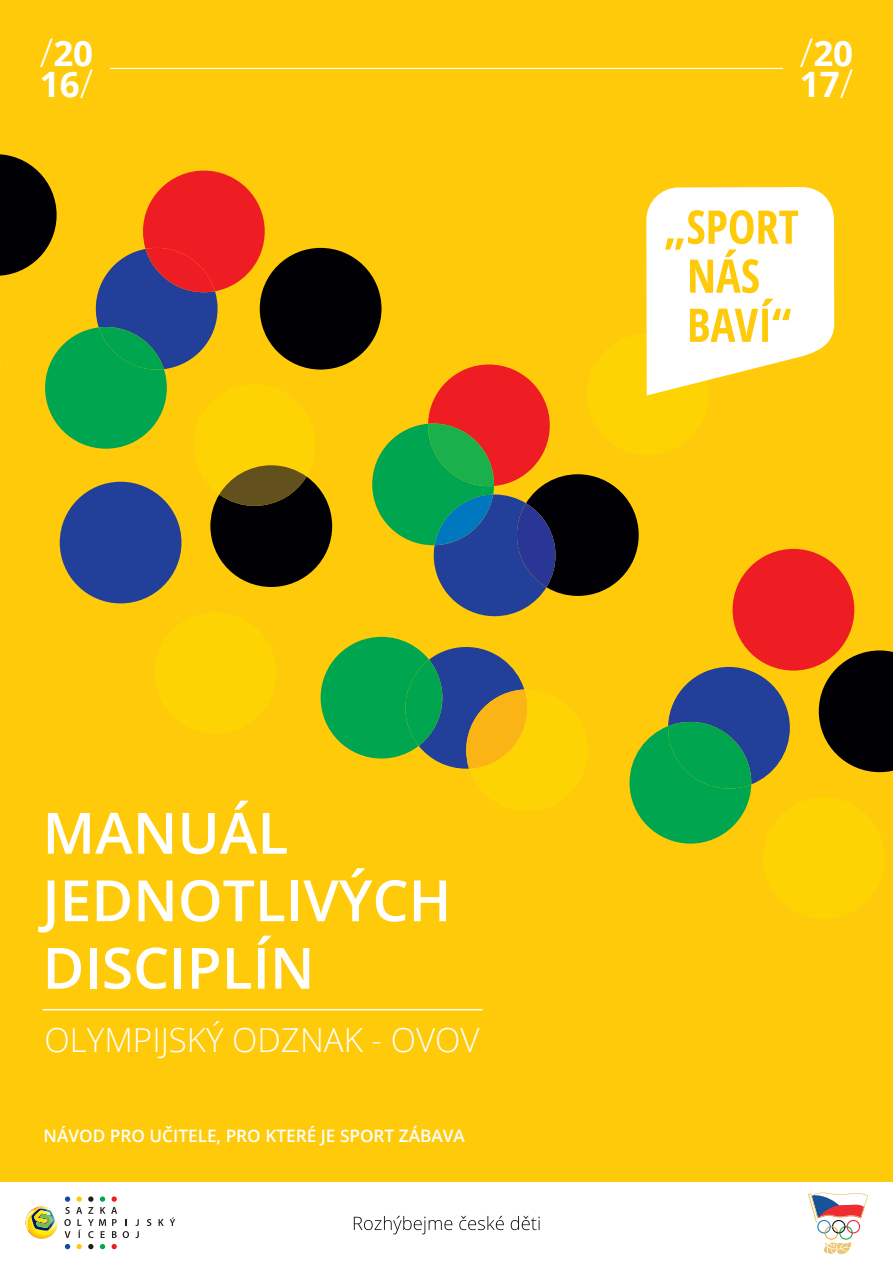
<style>
.page{position:relative;width:893px;height:1263px;background:#feca0a}
.page>*{position:absolute;margin:0;border:0;box-sizing:border-box;transform-origin:0 0}
.t1{font:600 57px/67.5px "Open Sans";color:#fff}
.t2{font:700 34.95px/30.3px "Open Sans";color:#fff}
.t3{font:300 33.15px "Open Sans";color:#fff}
.t4{font:600 17.25px "Open Sans";color:#fff}
.s1{font-weight:300;font-size:39.6px}
</style>
<div class="page">
<div style="left:0;top:1182px;width:893px;height:81px;background:#fff"></div>
<svg style="left:808px;top:1192px;width:59px;height:62px"></svg>
<svg style="left:354px;top:1216px;width:98px;height:18px"></svg>
<svg style="left:459px;top:1216px;width:45px;height:14px"></svg>
<svg style="left:511px;top:1216px;width:29px;height:14px"></svg>
<svg style="left:123px;top:1219px;width:6px;height:19px"></svg>
<svg style="left:136px;top:1219px;width:3px;height:19px"></svg>
<svg style="left:147px;top:1219px;width:4px;height:7px"></svg>
<svg style="left:159px;top:1219px;width:5px;height:7px"></svg>
<svg style="left:170px;top:1217px;width:5px;height:9px"></svg>
<svg style="left:65px;top:1244px;width:5px;height:5px"></svg>
<svg style="left:64px;top:1196px;width:18px;height:42px"></svg>
<svg style="left:77px;top:1244px;width:5px;height:5px"></svg>
<svg style="left:88px;top:1244px;width:6px;height:5px"></svg>
<svg style="left:100px;top:1244px;width:5px;height:5px"></svg>
<svg style="left:88px;top:1196px;width:29px;height:42px"></svg>
<svg style="left:112px;top:1244px;width:5px;height:5px"></svg>
<svg style="left:25px;top:1206px;width:33px;height:33px"></svg>
<div style="left:155px;top:612px;width:121px;height:122px;background:#fed304;border-radius:50%"></div>
<div style="left:60px;top:482px;width:121px;height:121px;background:#223f99;border-radius:50%"></div>
<div style="left:587px;top:333px;width:122px;height:122px;background:#fed304;border-radius:50%"></div>
<svg style="left:321px;top:637px;width:206px;height:132px"></svg>
<div style="left:733px;top:549px;width:121px;height:122px;background:#ee1d23;border-radius:50%"></div>
<svg style="left:0;top:154px;width:332px;height:433px"></svg>
<div style="left:763px;top:797px;width:122px;height:122px;background:#fed304;border-radius:50%"></div>
<svg style="left:629px;top:667px;width:161px;height:176px"></svg>
<svg style="left:819px;top:650px;width:74px;height:122px"></svg>
<div style="left:260px;top:248px;width:121px;height:122px;background:#000005;border-radius:50%"></div>
<svg style="left:372px;top:364px;width:267px;height:252px"></svg>
<svg style="left:646px;top:187px;width:188px;height:208px"></svg>
<hr style="left:43px;top:1009px;width:440px;height:1px;background:#fff">
<hr style="left:110px;top:68px;width:673px;height:1px;background:#fff">
<h2 class="t2" style="left:40px;top:37px;width:55px"><span class="s1">/</span>20<br>16<span class="s1">/</span></h2>
<h2 class="t2" style="left:800px;top:37px;width:55px"><span class="s1">/</span>20<br>17<span class="s1">/</span></h2>
<h1 class="t1" style="left:43px;top:798px;width:410px">MANUÁL<br>JEDNOTLIVÝCH<br>DISCIPLÍN</h1>
<h3 class="t3" style="left:45px;top:1017px;width:436px">OLYMPIJSKÝ ODZNAK - OVOV</h3>
<p class="t4" style="left:44px;top:1123px;width:423px">NÁVOD PRO UČITELE, PRO KTERÉ JE SPORT ZÁBAVA</p>
</div>
